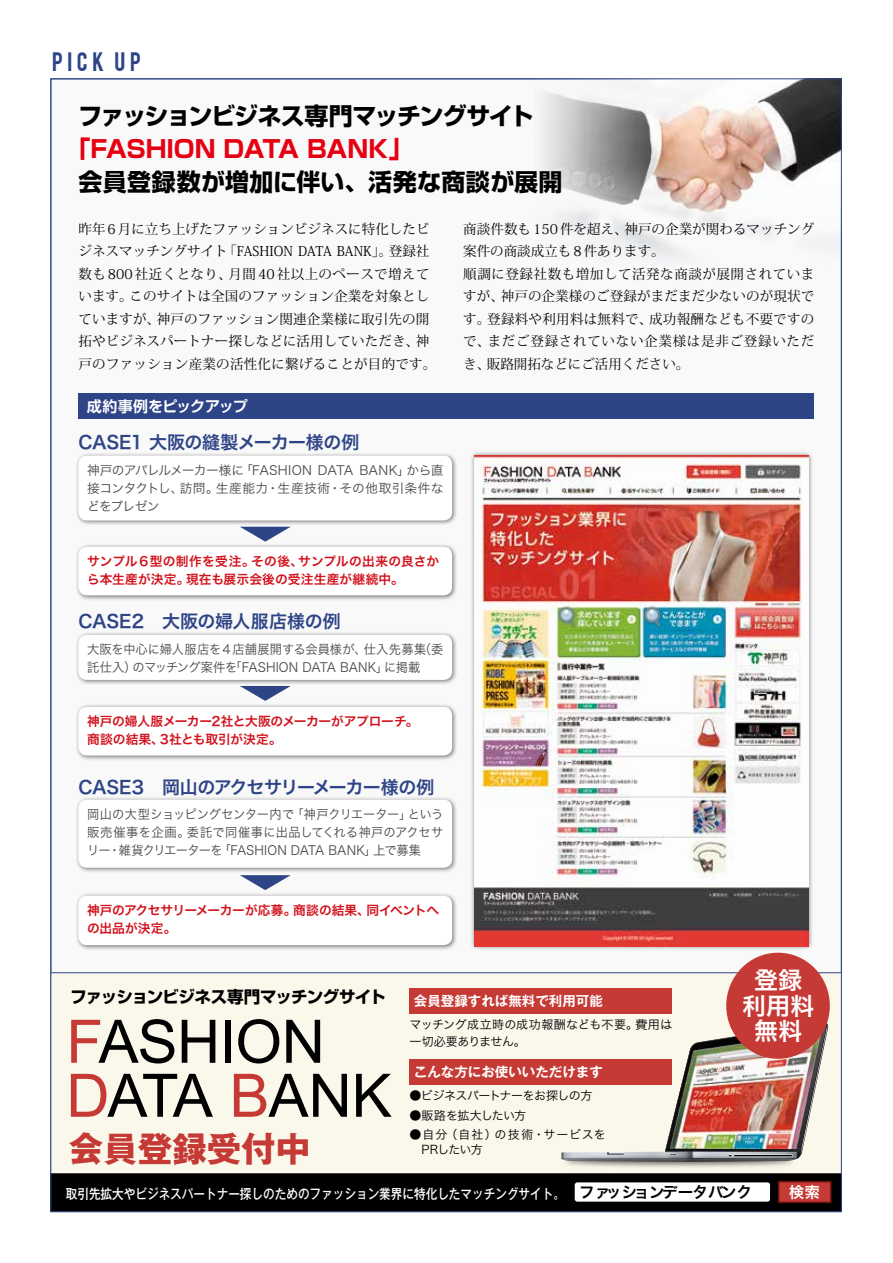
<style>
.page{position:relative;width:893px;height:1263px;background:#fff}
.page>*{position:absolute;margin:0;border:0;box-sizing:border-box;transform-origin:0 0}
.t1{font:60px/54px "Arial";letter-spacing:-.015em;color:#000}
.t2{font:700 34.5px "Gothic MB101 Pro";color:#c63a35}
.t3{font:700 24px "Shin Go Pro";letter-spacing:-.06em;color:#000}
.t4{font:700 24px "Shin Go Pro";letter-spacing:.01em;color:#000}
.t5{font:700 24px "Shin Go Pro";letter-spacing:-.01em;color:#e60012}
.t6{font:24px/25.5px "Hira Kaku Pro W6";color:#fff;text-align:center}
.t7{font:21px "Bebas";letter-spacing:.22em;color:#2d4486}
.t8{font:18px "Hira Kaku Pro W6";letter-spacing:-.02em;color:#2d4486}
.t9{font:700 16.5px "Shin Go Pro";letter-spacing:-.055em;color:#000}
.t10{font:15.75px "Hira Kaku Pro W6";color:#000}
.t11{font:15.75px "Hiragino UD Sans Std W6";color:#fff}
.t12{font:700 15px "Shin Go Pro De";letter-spacing:-.03em;color:#fff}
.t13{font:13.5px/22.5px "Koz Min Pro";letter-spacing:.01em;color:#000}
.t14{font:500 13.5px "Gothic MB101 Pro";color:#fff;scale:.86 1}
.t15{font:700 13.5px "Gothic MB101 Pro De";color:#fff}
.t16{font:12.75px/18px "Hira Kaku Pro W3";color:#4c4948;scale:.96 1}
.t17{font:12.75px/18px "Hira Kaku Pro W6";letter-spacing:-.005em;color:#d2111b}
.t18{font:12.75px/18px "Hira Kaku Pro W3";color:#4c4948;text-align:justify}
.t19{font:12px/16.5px "Hira Kaku Pro W3";letter-spacing:.005em;color:#000}
.t20{font:12px/15px "Hira Kaku Pro W3";letter-spacing:.055em;color:#000}
.t21{font:12px "Hira Kaku Pro W3";letter-spacing:-.045em;color:#000}
.t22{font:12px "Hira Kaku Pro W3";letter-spacing:-.05em;color:#000}
.s1{color:#c63a35}
</style>
<div class="page">
<div style="left:50px;top:78px;width:792px;height:1134px;background:#f9f9f9"></div>
<img style="left:543px;top:80px;width:297px;height:179px">
<div style="left:470px;top:451px;width:344px;height:500px;background:#000;opacity:.5"></div>
<img style="left:475px;top:456px;width:334px;height:490px">
<div style="left:51px;top:972px;width:790px;height:239px;background:#faf7eb"></div>
<div style="left:410px;top:1059px;width:262px;height:25px;background:#c63a35"></div>
<div style="left:50px;top:1173px;width:792px;height:39px;background:#000;border:1px solid #000"></div>
<div style="left:574px;top:1182px;width:197px;height:20px;background:#fff;border-radius:3px"></div>
<div style="left:573px;top:1181px;width:198px;height:22px;border:2px solid #000;border-radius:3px"></div>
<div style="left:778px;top:1181px;width:54px;height:22px;background:#c63a35;border:2px solid #6f1310"></div>
<div style="left:410px;top:988px;width:262px;height:26px;background:#c63a35"></div>
<img style="left:562px;top:1162px;width:253px;height:13px">
<svg style="left:562px;top:1022px;width:267px;height:140px"></svg>
<img style="left:671px;top:1032px;width:149px;height:116px">
<div style="left:78px;top:394px;width:736px;height:25px;background:#2d4486"></div>
<div style="left:75px;top:452px;width:383px;height:74px;background:#000;opacity:.5"></div>
<div style="left:78px;top:456px;width:374px;height:64px;background:#fff;border-radius:9px"></div>
<div style="left:75px;top:631px;width:383px;height:54px;background:#000;opacity:.5"></div>
<div style="left:78px;top:635px;width:374px;height:45px;background:#fff;border-radius:9px"></div>
<div style="left:75px;top:796px;width:383px;height:77px;background:#000;opacity:.5"></div>
<div style="left:78px;top:800px;width:374px;height:68px;background:#fff;border-radius:9px"></div>
<div style="left:75px;top:543px;width:383px;height:58px;background:#000;opacity:.5"></div>
<div style="left:78px;top:547px;width:374px;height:48px;background:#fff;border-radius:9px"></div>
<div style="left:75px;top:703px;width:383px;height:58px;background:#000;opacity:.5"></div>
<div style="left:78px;top:707px;width:374px;height:48px;background:#fff;border-radius:9px"></div>
<div style="left:75px;top:892px;width:383px;height:59px;background:#000;opacity:.5"></div>
<div style="left:78px;top:896px;width:374px;height:49px;background:#fff;border-radius:9px"></div>
<svg style="left:240px;top:527px;width:50px;height:15px"></svg>
<svg style="left:240px;top:686px;width:51px;height:15px"></svg>
<svg style="left:240px;top:875px;width:51px;height:15px"></svg>
<hr style="left:50px;top:972px;width:791px;height:1px;background:#2d4486">
<div style="left:726px;top:953px;width:104px;height:106px;background:#c63a35;border-radius:50%"></div>
<h3 class="t7" style="left:52px;top:46px;width:90px">PICK UP</h3>
<h3 class="t3" style="left:78px;top:97px;width:457px">ファッションビジネス専門マッチングサイト</h3>
<h3 class="t5" style="left:66px;top:130px;width:348px">「FASHION DATA BANK」</h3>
<h3 class="t4" style="left:78px;top:163px;width:485px">会員登録数が増加に伴い、活発な商談が展開</h3>
<p class="t13" style="left:78px;top:217px;width:359px">昨年 6 月に立ち上げたファッションビジネスに特化したビジネスマッチングサイト「FASHION DATA BANK」。登録社数も 800 社近くとなり、月間 40 社以上のペースで増えています。このサイトは全国のファッション企業を対象としていますが、神戸のファッション関連企業様に取引先の開拓やビジネスパートナー探しなどに活用していただき、神戸のファッション産業の活性化に繋げることが目的です。</p>
<p class="t13" style="left:463px;top:217px;width:353px">商談件数も 150 件を超え、神戸の企業が関わるマッチング案件の商談成立も 8 件あります。<br>順調に登録社数も増加して活発な商談が展開されていますが、神戸の企業様のご登録がまだまだ少ないのが現状です。登録料や利用料は無料で、成功報酬なども不要ですので、まだご登録されていない企業様は是非ご登録いただき、販路開拓などにご活用ください。</p>
<p class="t12" style="left:87px;top:394px;width:162px">成約事例をピックアップ</p>
<h3 class="t8" style="left:78px;top:426px;width:283px">CASE1 大阪の縫製メーカー様の例</h3>
<p class="t18" style="left:87px;top:460px;width:358px">神戸のアパレルメーカー様に「FASHION DATA BANK」から直接コンタクトし、訪問。生産能力・生産技術・その他取引条件などをプレゼン</p>
<p class="t17" style="left:87px;top:551px;width:353px">サンプル６型の制作を受注。その後、サンプルの出来の良さから本生産が決定。現在も展示会後の受注生産が継続中。</p>
<h3 class="t8" style="left:78px;top:605px;width:264px">CASE2　大阪の婦人服店様の例</h3>
<p class="t16" style="left:87px;top:640px;width:373px">大阪を中心に婦人服店を4店舗展開する会員様が、仕入先募集（委託仕入）のマッチング案件を「FASHION DATA BANK」に掲載</p>
<p class="t17" style="left:87px;top:712px;width:333px">神戸の婦人服メーカー2社と大阪のメーカーがアプローチ。商談の結果、3社とも取引が決定。</p>
<h3 class="t8" style="left:78px;top:770px;width:358px">CASE3　岡山のアクセサリーメーカー様の例</h3>
<p class="t16" style="left:87px;top:804px;width:373px;text-align:justify">岡山の大型ショッピングセンター内で「神戸クリエーター」という販売催事を企画。委託で同催事に出品してくれる神戸のアクセサリー・雑貨クリエーターを「FASHION DATA BANK」上で募集</p>
<p class="t17" style="left:87px;top:901px;width:353px">神戸のアクセサリーメーカーが応募。商談の結果、同イベントへの出品が決定。</p>
<h3 class="t6" style="left:742px;top:966px;width:74px">登録利用料無料</h3>
<p class="t9" style="left:71px;top:984px;width:316px">ファッションビジネス専門マッチングサイト</p>
<p class="t15" style="left:414px;top:990px;width:190px">会員登録すれば無料で利用可能</p>
<h1 class="t1" style="left:66px;top:1015px;width:327px"><span class="s1">F</span>ASHION<br><span class="s1">D</span>ATA <span class="s1">B</span>ANK</h1>
<p class="t19" style="left:410px;top:1016px;width:264px">マッチング成立時の成功報酬なども不要。費用は一切必要ありません。</p>
<p class="t15" style="left:414px;top:1060px;width:190px">こんな方にお使いいただけます</p>
<p class="t21" style="left:410px;top:1085px;width:184px">●ビジネスパートナーをお探しの方</p>
<p class="t22" style="left:410px;top:1104px;width:118px">●販路を拡大したい方</p>
<p class="t20" style="left:410px;top:1126px;width:198px">●自分（自社）の技術・サービスを　PRしたい方</p>
<p class="t10" style="left:579px;top:1178px;width:175px">ファッションデータバンク</p>
<p class="t11" style="left:789px;top:1180px;width:33px">検索</p>
<h2 class="t2" style="left:69px;top:1120px;width:243px">会員登録受付中</h2>
<p class="t14" style="left:66px;top:1182px;width:582px">取引先拡大やビジネスパートナー探しのためのファッション業界に特化したマッチングサイト。</p>
</div>
